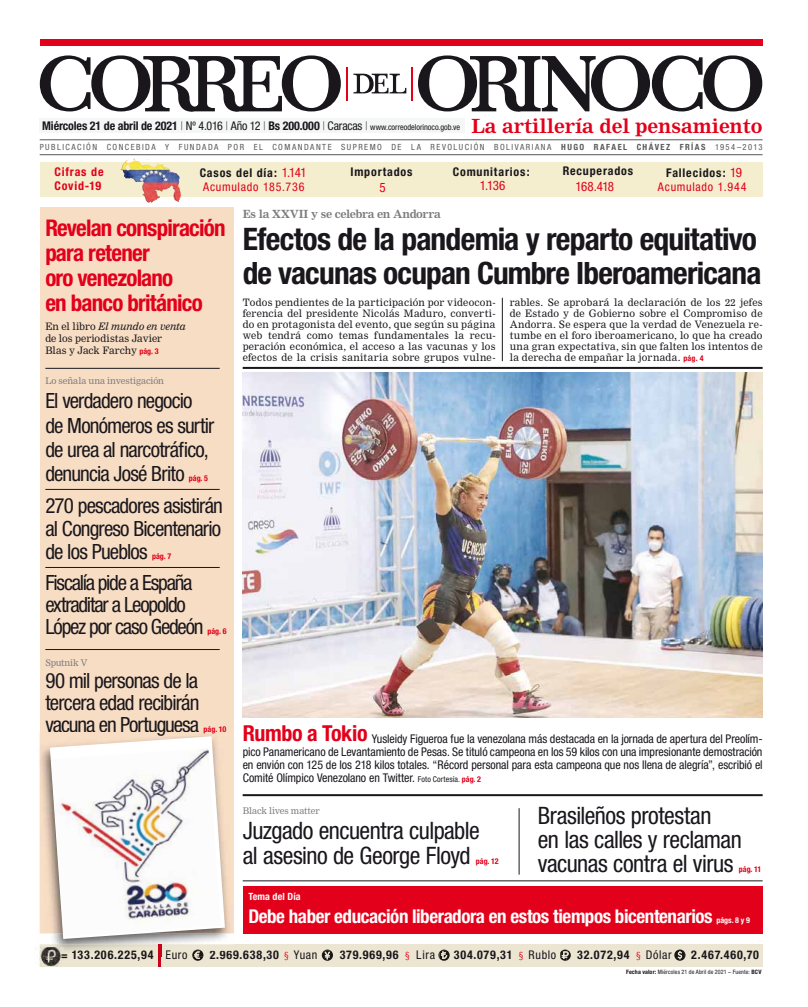
<style>
.page{position:relative;width:808px;height:1007px;background:#fff}
.page>*{position:absolute;margin:0;border:0;box-sizing:border-box;transform-origin:0 0}
.t1{font:700 condensed 31px "Helvetica Neue";letter-spacing:-.02em;color:#1a171c}
.t2{font:700 condensed 30.8px "Helvetica Neue";letter-spacing:-.025em;color:#1a171c}
.t3{font:condensed 24px/24px "Helvetica Neue";letter-spacing:-.02em;color:#1a171c}
.t4{font:700 condensed 23px/25px "Helvetica Neue";letter-spacing:-.035em;color:#e2001a}
.t5{font:condensed 21px/24px "Helvetica Neue";letter-spacing:-.04em;color:#1a171c;text-align:justify}
.t6{font:condensed 21px/22px "Helvetica Neue";letter-spacing:-.06em;color:#1a171c}
.t7{font:condensed 21px "Helvetica Neue";color:#1e1713}
.t8{font:700 19.1px "Nimrod MT Std";letter-spacing:-.005em;color:#e2001a}
.t9{font:700 condensed 19px "Helvetica Neue";letter-spacing:-.02em;color:#fff}
.t10{font:condensed 13px "Helvetica Neue";letter-spacing:-.045em;color:#e2001a}
.t11{font:condensed 12px/13px "Helvetica Neue";letter-spacing:-.01em;color:#1a171c;text-align:justify}
.t12{font:700 condensed 12px "Helvetica Neue";letter-spacing:.07em;color:#1a171c}
.t13{font:700 condensed 12px "Helvetica Neue";letter-spacing:-.015em;color:#1a171c}
.t14{font:condensed 12px/14.1px "Helvetica Neue";letter-spacing:.06em;color:#e2001a}
.t15{font:700 condensed 12px/14px "Helvetica Neue";letter-spacing:.07em;color:#e2001a}
.t16{font:700 condensed 12px "Helvetica Neue";letter-spacing:.075em;color:#1a1817}
.t17{font:700 11px "Nimrod MT Std";letter-spacing:-.03em;color:#7b7c7e}
.t18{font:10px/11px "Nimrod MT Std";letter-spacing:.02em;color:#1a171c;text-align:justify}
.t19{font:10px/12.2px "Nimrod MT Std";letter-spacing:-.005em;color:#1a171c}
.t20{font:700 condensed 10px "Helvetica Neue";letter-spacing:.01em;color:#fff}
.t21{font:9px "Nimrod MT Std";letter-spacing:-.005em;color:#7b7c7e}
.t22{font:condensed 8.5px "Helvetica Neue";letter-spacing:.17em;color:#58585a}
.t23{font:700 condensed 8px "Helvetica Neue";letter-spacing:-.005em;color:#e2001a}
.t24{font:700 condensed 8px "Helvetica Neue";color:#fff}
.t25{font:condensed 6px "Helvetica Neue";letter-spacing:.02em;color:#1a171c}
.s1{font-weight:100}
.s2{font-weight:400}
.s3{font-weight:400;font-size:8.2px}
.s4{font-weight:700}
.s5{font-weight:700;color:#1a171c}
.s6{font-size:13px}
.s7{font-weight:400;font-size:13px;color:#e2001a}
.s8{font-style:italic}
.s9{font-family:"Helvetica Neue";font-weight:700;font-stretch:condensed;font-size:8px;color:#e2001a}
.s10{font-size:8px}
.s11{font-weight:700;font-size:8px;color:#e2001a}
.s12{color:#1a1817}
.s13{color:#e2001a}
.s14{font-size:11px}
</style>
<div class="page">
<div style="left:40px;top:207px;width:194px;height:726px;background:#f7ddc4"></div>
<hr style="left:45px;top:368px;width:175px;height:1px;background:#1a171c">
<hr style="left:45px;top:489px;width:175px;height:1px;background:#1a171c">
<hr style="left:45px;top:567px;width:175px;height:1px;background:#1a171c">
<hr style="left:45px;top:649px;width:175px;height:1px;background:#1a171c">
<div style="left:40px;top:119px;width:425px;height:14px;background:#f5f6f6"></div>
<div style="left:40px;top:40px;width:722px;height:6px;background:#e2001a"></div>
<svg style="left:418px;top:55px;width:344px;height:57px"></svg>
<svg style="left:40px;top:55px;width:301px;height:57px"></svg>
<svg style="left:353px;top:73px;width:53px;height:21px"></svg>
<hr style="left:347px;top:67px;width:1px;height:34px;background:#e2001a">
<hr style="left:411px;top:67px;width:2px;height:34px;background:#e2001a">
<hr style="left:40px;top:154px;width:723px;height:1px;background:#58585a">
<hr style="left:40px;top:139px;width:723px;height:1px;background:#58585a">
<div style="left:40px;top:944px;width:723px;height:23px;background:#ebe5d2"></div>
<hr style="left:159px;top:944px;width:2px;height:23px;background:#c90019">
<img style="left:39px;top:956px;width:22px;height:10px">
<svg style="left:322px;top:949px;width:11px;height:11px"></svg>
<svg style="left:438px;top:949px;width:12px;height:11px"></svg>
<svg style="left:560px;top:949px;width:11px;height:11px"></svg>
<svg style="left:674px;top:949px;width:11px;height:11px"></svg>
<div style="left:40px;top:162px;width:723px;height:34px;background:#f4eece"></div>
<img style="left:121px;top:158px;width:21px;height:24px">
<hr style="left:243px;top:794px;width:520px;height:2px;background:#1a171c">
<hr style="left:502px;top:298px;width:1px;height:63px;background:#1a171c">
<hr style="left:243px;top:880px;width:520px;height:1px;background:#1a171c">
<img style="left:39px;top:732px;width:195px;height:214px">
<img style="left:40px;top:732px;width:194px;height:201px">
<img style="left:46px;top:732px;width:153px;height:3px">
<svg style="left:204px;top:732px;width:22px;height:1px"></svg>
<img style="left:40px;top:944px;width:194px;height:12px">
<svg style="left:159px;top:944px;width:2px;height:12px"></svg>
<img style="left:72px;top:950px;width:81px;height:6px">
<img style="left:166px;top:950px;width:68px;height:6px">
<svg style="left:62px;top:954px;width:6px;height:2px"></svg>
<svg style="left:192px;top:949px;width:11px;height:11px"></svg>
<svg style="left:50px;top:736px;width:175px;height:202px"></svg>
<img style="left:51px;top:748px;width:170px;height:188px">
<img style="left:243px;top:373px;width:520px;height:344px">
<hr style="left:243px;top:367px;width:520px;height:2px;background:#1a171c">
<div style="left:243px;top:886px;width:520px;height:47px;background:#e2001a"></div>
<hr style="left:519px;top:808px;width:1px;height:66px;background:#1a171c">
<p class="t13" style="left:42px;top:122px;width:419px">Miércoles 21 de abril de 2021 <span class="s1">|</span> <span class="s2">Nº 4.016</span> <span class="s1">|</span> <span class="s2">Año 12</span> <span class="s1">|</span> Bs 200.000 <span class="s1">|</span> <span class="s2">Caracas</span> <span class="s1">|</span> <span class="s3">www.correodelorinoco.gob.ve</span></p>
<h3 class="t8" style="left:471px;top:115px;width:293px">La artillería del pensamiento</h3>
<p class="t22" style="left:40px;top:144px;width:724px">PUBLICACIÓN CONCEBIDA Y FUNDADA POR EL COMANDANTE SUPREMO DE LA REVOLUCIÓN BOLIVARIANA <span class="s4">HUGO RAFAEL CHÁVEZ FRÍAS</span> 1954–2013</p>
<p class="t12" style="left:563px;top:167px;width:72px">Recuperados</p>
<h3 class="t10" style="left:576px;top:182px;width:40px">168.418</h3>
<p class="t15" style="left:54px;top:166px;width:51px">Cifras de<br>Covid-19</p>
<p class="t14" style="left:200px;top:167px;width:108px"><span class="s5">Casos del día:</span> <span class="s6">1.141<br></span>Acumulado 185.736</p>
<p class="t12" style="left:350px;top:167px;width:64px">Importados</p>
<p class="t12" style="left:453px;top:167px;width:78px">Comunitarios:</p>
<p class="t12" style="left:666px;top:168px;width:77px">Fallecidos: <span class="s7">19</span></p>
<h3 class="t10" style="left:379px;top:182px;width:8px">5</h3>
<h3 class="t10" style="left:480px;top:181px;width:27px">1.136</h3>
<p class="t14" style="left:658px;top:181px;width:90px">Acumulado 1.944</p>
<h3 class="t4" style="left:45px;top:218px;width:182px">Revelan conspiración para retener<br>oro venezolano<br>en banco británico</h3>
<p class="t19" style="left:45px;top:321px;width:142px">En el libro <span class="s8">El mundo en venta </span>de los periodistas Javier<br>Blas y Jack Farchy <span class="s9">pág. 3</span></p>
<p class="t21" style="left:45px;top:377px;width:120px">Lo señala una investigación</p>
<h3 class="t5" style="left:45px;top:391px;width:170px;text-align:left">El verdadero negocio de Monómeros es surtir de urea al narcotráfico, denuncia José Brito</h3>
<p class="t23" style="left:189px;top:475px;width:21px">pág. 5</p>
<h3 class="t5" style="left:45px;top:496px;width:179px;line-height:23px">270 pescadores asistirán al Congreso Bicentenario de los Pueblos</h3>
<p class="t23" style="left:152px;top:553px;width:21px">pág. 7</p>
<h3 class="t6" style="left:45px;top:573px;width:160px">Fiscalía pide a España extraditar a Leopoldo<br>López por caso Gedeón</h3>
<p class="t23" style="left:207px;top:628px;width:21px">pág. 6</p>
<p class="t21" style="left:45px;top:658px;width:44px">Sputnik V</p>
<h3 class="t5" style="left:45px;top:671px;width:156px;line-height:22px">90 mil personas de la tercera edad recibirán vacuna en Portu uesa</h3>
<h3 class="t7" style="left:157px;top:716px;width:11px">g</h3>
<p class="t23" style="left:204px;top:726px;width:13px">p g</p>
<p class="t23" style="left:208px;top:726px;width:20px">á . 10</p>
<p class="t17" style="left:243px;top:209px;width:200px">Es la XXVII y se celebra en Andorra</p>
<h1 class="t1" style="left:243px;top:228px;width:516px">Efectos de la pandemia y reparto equitativo</h1>
<h2 class="t2" style="left:243px;top:262px;width:520px">de vacunas ocupan Cumbre Iberoamericana</h2>
<p class="t18" style="left:243px;top:297px;width:254px">Todos pendientes de la participación por videocon&shy;ferencia del presidente Nicolás Maduro, converti&shy;do en protagonista del evento, que según su página web tendrá como temas fundamentales la recu&shy;peración económica, el acceso a las vacunas y los efectos de la crisis sanitaria sobre grupos vulne-</p>
<p class="t18" style="left:510px;top:297px;width:254px">rables. Se aprobará la declaración de los 22 jefes de Estado y de Gobierno sobre el Compromiso de Andorra. Se espera que la verdad de Venezuela re&shy;tumbe en el foro iberoamericano, lo que ha creado una gran expectativa, sin que falten los intentos de la derecha de empañar la jornada. <span class="s9">pág. 4</span></p>
<p class="t11" style="left:243px;top:733px;width:521px"><sup>Rumbo</sup> <sup>a</sup> <sup>Tokio</sup> Yusleidy Figueroa fue la venezolana más destacada en la jornada de apertura del Preolím&shy;pico Panamericano de Levantamiento de Pesas. Se tituló campeona en los 59 kilos con una impresionante demostración en envión con 125 de los 218 kilos totales. “Récord personal para esta campeona que nos llena de alegría”, escribió el Comité Olímpico Venezolano en Twitter. <span class="s10">Foto Cortesía.</span> <span class="s11">pág. 2</span></p>
<p class="t21" style="left:243px;top:806px;width:79px">Black lives matter</p>
<h3 class="t3" style="left:243px;top:821px;width:239px;line-height:25px">Juzgado encuentra culpable al asesino de George Floyd</h3>
<p class="t23" style="left:476px;top:858px;width:24px">pág. 12</p>
<h3 class="t3" style="left:538px;top:806px;width:206px">Brasileños protestan<br>en las calles y reclaman vacunas contra el virus</h3>
<p class="t23" style="left:739px;top:866px;width:24px">pág. 11</p>
<p class="t20" style="left:248px;top:892px;width:54px">Tema del Día</p>
<h3 class="t9" style="left:248px;top:909px;width:466px">Debe haber educación liberadora en estos tiempos bicentenarios</h3>
<p class="t24" style="left:716px;top:916px;width:35px">págs. 8 y 9</p>
<p class="t12" style="left:210px;top:950px;width:109px"><span class="s12">2 969</span>.638,30 <span class="s13">▪</span> <span class="s2">Yuan</span></p>
<p class="t12" style="left:340px;top:950px;width:97px">379.969,96 <span class="s13">▪</span> <span class="s2">Lira</span></p>
<p class="t12" style="left:454px;top:950px;width:104px">304.079,31 <span class="s13">▪</span> <span class="s2">Rublo</span></p>
<p class="t12" style="left:577px;top:950px;width:96px">32.072,94 <span class="s13">▪</span> <span class="s2">Dólar</span></p>
<p class="t12" style="left:691px;top:950px;width:69px">2.467.460,70</p>
<p class="t25" style="left:626px;top:969px;width:137px"><span class="s4">Fecha valor:</span> Miércoles 21 de Abril de 2021 – Fuente: <span class="s4">BCV</span></p>
<p class="t16" style="left:61px;top:950px;width:128px"><span class="s14">=</span> 133 206 225 94 <span class="s2">Euro</span></p>
<p class="t12" style="left:91px;top:950px;width:4px">.</p>
<p class="t12" style="left:114px;top:950px;width:4px">.</p>
<p class="t12" style="left:137px;top:950px;width:4px">,</p>
<p class="t12" style="left:216px;top:950px;width:4px">.</p>
</div>
